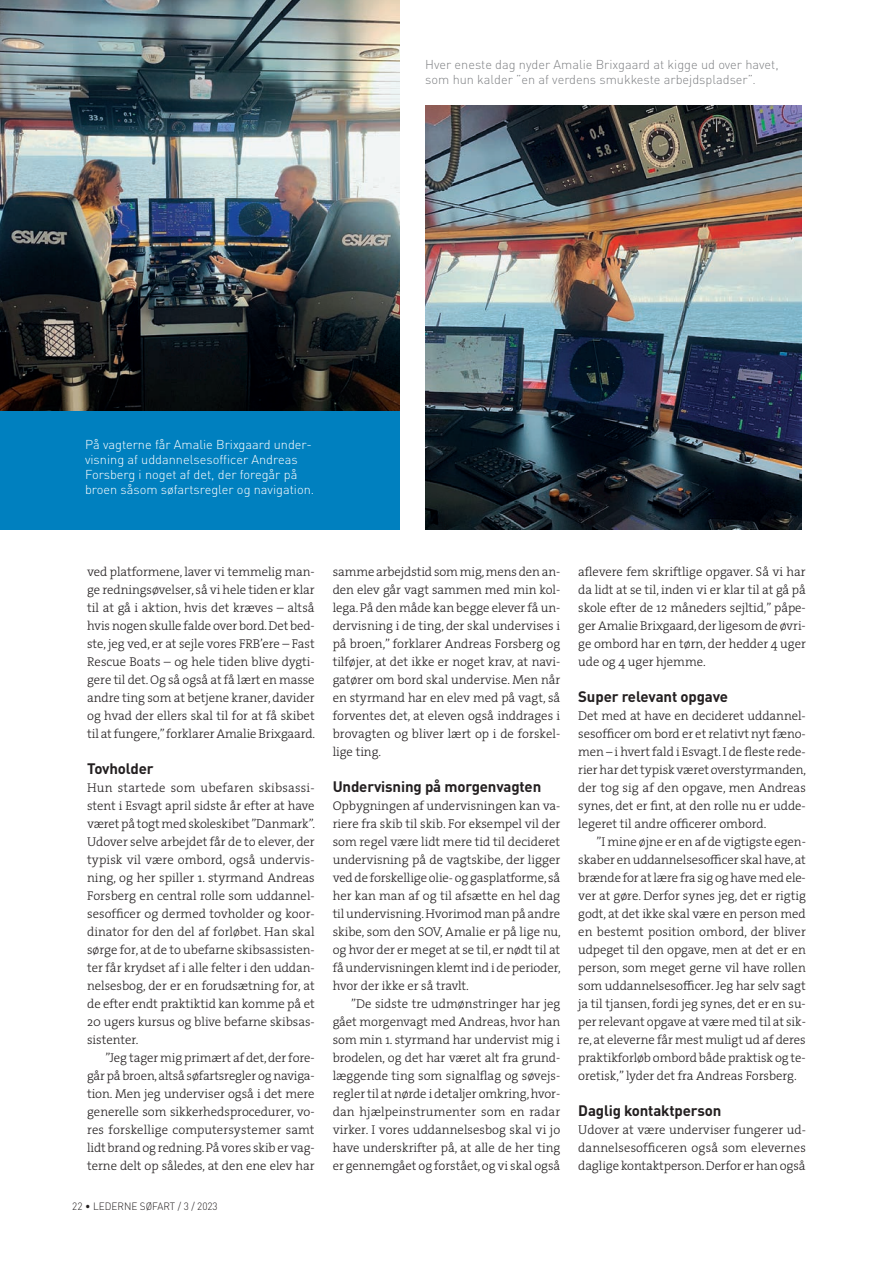
<style>
.page{position:relative;width:893px;height:1263px;background:#fff}
.page>*{position:absolute;margin:0;border:0;box-sizing:border-box;transform-origin:0 0}
.t1{font:700 15px "DINOT";letter-spacing:-.01em;color:#231f20}
.t2{font:12.75px/18px "The Serif HP3 Lig";letter-spacing:-.005em;color:#231f20;text-align:justify}
.t3{font:300 12.75px/18px "The Serif";letter-spacing:-.005em;color:#231f20;text-align:justify}
.t4{font:300 12.75px/15px "DINOT";color:#fff}
.t5{font:300 12.75px/15px "DINOT";color:#808285}
.t6{font:300 10.5px "DINOT";color:#231f20;scale:.95 1}
</style>
<div class="page">
<div style="left:0;top:0;width:400px;height:529px;background:#0080bf"></div>
<img style="left:426px;top:106px;width:375px;height:423px">
<img style="left:0;top:0;width:400px;height:410px">
<p class="t5" style="left:425px;top:57px;width:355px">Hver eneste dag nyder Amalie Brixgaard at kigge ud over havet, som hun kalder ”en af verdens smukkeste arbejdspladser”.</p>
<p class="t4" style="left:85px;top:437px;width:231px">På vagterne får Amalie Brixgaard under&shy;visning af uddannelsesofficer Andreas Forsberg i noget af det, der foregår på broen såsom søfartsregler og navigation.</p>
<p class="t2" style="left:87px;top:563px;width:229px">ved platformene, laver vi temmelig man&shy;ge redningsøvelser, så vi hele tiden er klar til at gå i aktion, hvis det kræves – altså hvis nogen skulle falde over bord. Det bed&shy;ste, jeg ved, er at sejle vores FRB’ere – Fast Rescue Boats – og hele tiden blive dygti&shy;gere til det. Og så også at få lært en masse andre ting som at betjene kraner, davider og hvad der ellers skal til for at få skibet til at fungere,” forklarer Amalie Brixgaard.</p>
<p class="t1" style="left:87px;top:759px;width:68px">Tovholder</p>
<p class="t3" style="left:87px;top:778px;width:230px">Hun startede som ubefaren skibsassi&shy;stent i Esvagt april sidste år efter at have været på togt med skoleskibet ”Danmark”.<br>Udover selve arbejdet får de to elever, der typisk vil være ombord, også undervis&shy;ning, og her spiller 1. styrmand Andreas Forsberg en central rolle som uddannel&shy;sesofficer og dermed tovholder og koor&shy;dinator for den del af forløbet. Han skal sørge for, at de to ubefarne skibsassisten&shy;ter får krydset af i alle felter i den uddan&shy;nelsesbog, der er en forudsætning for, at de efter endt praktiktid kan komme på et 20 ugers kursus og blive befarne skibsas&shy;sistenter.</p>
<p class="t2" style="left:87px;top:1049px;width:229px;text-indent:18px">”Jeg tager mig primært af det, der fore&shy;går på broen, altså søfartsregler og naviga&shy;tion. Men jeg underviser også i det mere generelle som sikkerhedsprocedurer, vo&shy;res forskellige computersystemer samt lidt brand og redning. På vores skib er vag&shy;terne delt op således, at den ene elev har</p>
<p class="t6" style="left:72px;top:1200px;width:155px">22 • LEDERNE SØFART / 3 / 2023</p>
<p class="t2" style="left:333px;top:563px;width:229px">samme arbejdstid som mig, mens den an&shy;den elev går vagt sammen med min kol&shy;lega. På den måde kan begge elever få un&shy;dervisning i de ting, der skal undervises i på broen,” forklarer Andreas Forsberg og tilføjer, at det ikke er noget krav, at navi&shy;gatører om bord skal undervise. Men når en styrmand har en elev med på vagt, så forventes det, at eleven også inddrages i brovagten og bliver lært op i de forskel&shy;lige ting.</p>
<p class="t1" style="left:333px;top:777px;width:210px">Undervisning på morgenvagten</p>
<p class="t3" style="left:333px;top:796px;width:230px">Opbygningen af undervisningen kan va&shy;riere fra skib til skib. For eksempel vil der som regel være lidt mere tid til decideret undervisning på de vagtskibe, der ligger ved de forskellige olie- og gasplatforme, så her kan man af og til afsætte en hel dag til undervisning. Hvorimod man på andre skibe, som den SOV, Amalie er på lige nu, og hvor der er meget at se til, er nødt til at få undervisningen klemt ind i de perioder, hvor der ikke er så travlt.</p>
<p class="t2" style="left:333px;top:995px;width:229px;text-indent:18px">”De sidste tre udmønstringer har jeg gået morgenvagt med Andreas, hvor han som min 1. styrmand har undervist mig i brodelen, og det har været alt fra grund&shy;læggende ting som signalflag og søvejs&shy;regler til at nørde i detaljer omkring, hvor&shy;dan hjælpeinstrumenter som en radar virker. I vores uddannelsesbog skal vi jo have underskrifter på, at alle de her ting er gennemgået og forstået, og vi skal også</p>
<p class="t2" style="left:578px;top:563px;width:229px">aflevere fem skriftlige opgaver. Så vi har da lidt at se til, inden vi er klar til at gå på skole efter de 12 måneders sejltid,” påpe&shy;ger Amalie Brixgaard, der ligesom de øvri&shy;ge ombord har en tørn, der hedder 4 uger ude og 4 uger hjemme.</p>
<p class="t1" style="left:578px;top:687px;width:151px">Super relevant opgave</p>
<p class="t3" style="left:578px;top:706px;width:229px">Det med at have en decideret uddannel&shy;sesofficer om bord er et relativt nyt fæno&shy;men – i hvert fald i Esvagt. I de fleste rede&shy;rier har det typisk været overstyrmanden, der tog sig af den opgave, men Andreas synes, det er fint, at den rolle nu er udde&shy;legeret til andre officerer ombord.</p>
<p class="t2" style="left:578px;top:833px;width:229px;text-indent:18px">”I mine øjne er en af de vigtigste egen&shy;skaber en uddannelsesofficer skal have, at brænde for at lære fra sig og have med ele&shy;ver at gøre. Derfor synes jeg, det er rigtig godt, at det ikke skal være en person med en bestemt position ombord, der bliver udpeget til den opgave, men at det er en person, som meget gerne vil have rollen som uddannelsesofficer. Jeg har selv sagt ja til tjansen, fordi jeg synes, det er en su&shy;per relevant opgave at være med til at sik&shy;re, at eleverne får mest muligt ud af deres praktikforløb ombord både praktisk og te&shy;oretisk,” lyder det fra Andreas Forsberg.</p>
<p class="t1" style="left:578px;top:1101px;width:145px">Daglig kontaktperson</p>
<p class="t3" style="left:578px;top:1120px;width:229px">Udover at være underviser fungerer ud&shy;dannelsesofficeren også som elevernes daglige kontaktperson. Derfor er han også</p>
</div>
